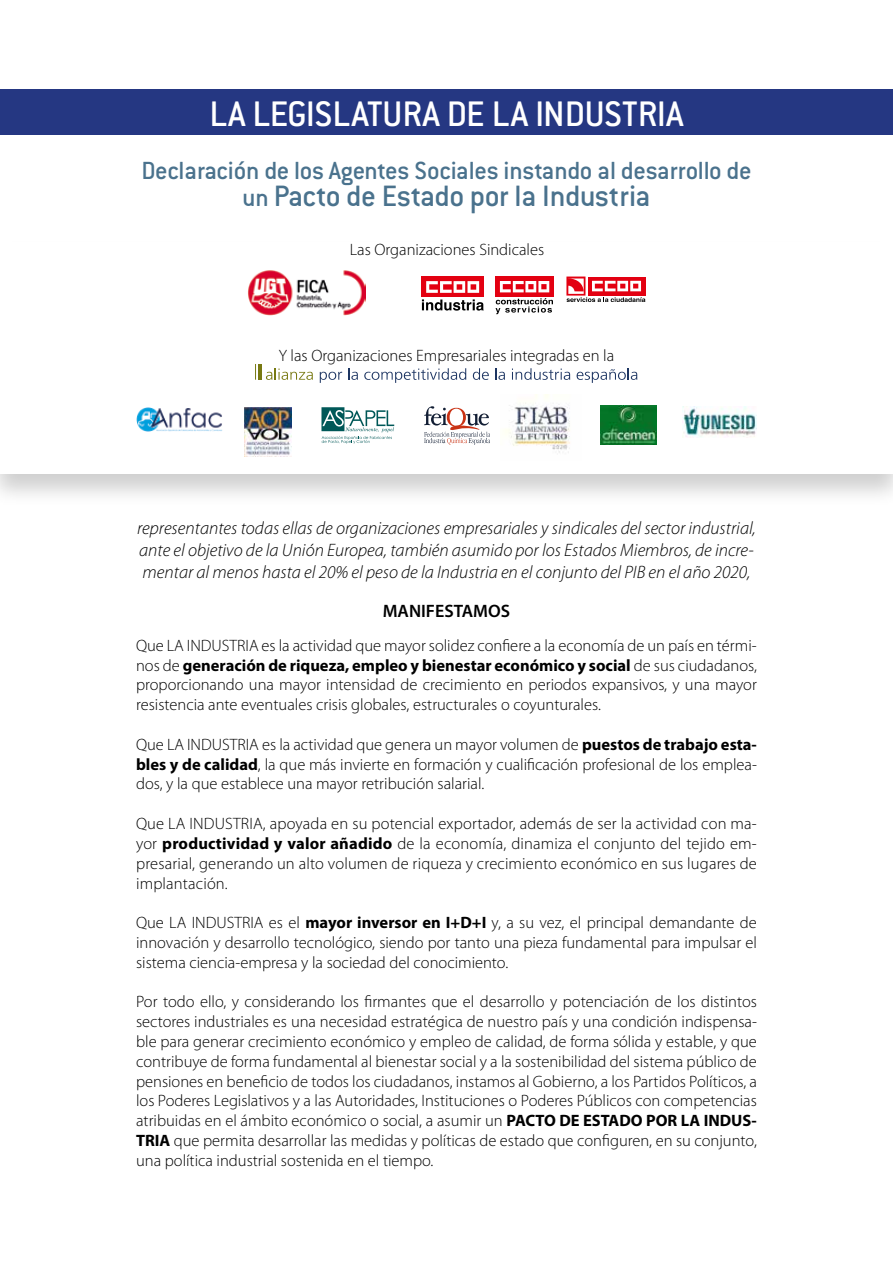
<style>
.page{position:relative;width:893px;height:1263px;background:#fff}
.page>*{position:absolute;margin:0;border:0;box-sizing:border-box;transform-origin:0 0}
.t1{font:39px "Conduit ITC Medium";color:#fff}
.t2{font:32.4px "Conduit ITC Medium";letter-spacing:-.015em;color:#4a728d}
.t3{font:27.3px "Conduit ITC Medium";letter-spacing:-.015em;color:#4a728d}
.t4{font:italic 300 18px/21.6px "Myriad Pro";color:#000;text-align:justify}
.t5{font:600 18px "Myriad Pro";color:#000}
.t6{font:300 16.5px/19.8px "Myriad Pro";color:#000;text-align:justify}
.s1{font-size:27.3px}
.s2{font-weight:700}
</style>
<div class="page">
<div style="left:0;top:239px;width:893px;height:269px;background:#000;opacity:.19"></div>
<div style="left:0;top:242px;width:893px;height:232px;background:#fff"></div>
<div style="left:0;top:90px;width:892px;height:45px;background:#253782"></div>
<img style="left:248px;top:270px;width:118px;height:46px">
<div style="left:422px;top:276px;width:62px;height:21px;background:#e30011"></div>
<svg style="left:422px;top:299px;width:62px;height:12px"></svg>
<svg style="left:426px;top:281px;width:53px;height:12px"></svg>
<div style="left:496px;top:276px;width:58px;height:21px;background:#e30011"></div>
<svg style="left:495px;top:298px;width:58px;height:16px"></svg>
<svg style="left:500px;top:281px;width:49px;height:11px"></svg>
<svg style="left:566px;top:277px;width:79px;height:25px"></svg>
<svg style="left:321px;top:407px;width:73px;height:37px"></svg>
<svg style="left:424px;top:406px;width:66px;height:39px"></svg>
<img style="left:505px;top:395px;width:65px;height:58px">
<img style="left:600px;top:405px;width:56px;height:40px">
<img style="left:682px;top:406px;width:75px;height:31px">
<img style="left:136px;top:408px;width:87px;height:24px">
<img style="left:244px;top:408px;width:48px;height:49px">
<svg style="left:266px;top:368px;width:47px;height:12px"></svg>
<svg style="left:320px;top:372px;width:22px;height:10px"></svg>
<svg style="left:348px;top:368px;width:10px;height:12px"></svg>
<svg style="left:364px;top:368px;width:102px;height:14px"></svg>
<svg style="left:473px;top:368px;width:16px;height:12px"></svg>
<svg style="left:495px;top:368px;width:10px;height:12px"></svg>
<svg style="left:512px;top:368px;width:58px;height:12px"></svg>
<svg style="left:577px;top:368px;width:60px;height:14px"></svg>
<hr style="left:258px;top:364px;width:3px;height:16px;background:#787912">
<svg style="left:255px;top:364px;width:1px;height:16px"></svg>
<h1 class="t1" style="left:209px;top:90px;width:476px">LA LEGISLATURA DE LA INDUSTRIA</h1>
<h3 class="t3" style="left:141px;top:154px;width:612px">Declaración de los Agentes Sociales instando al desarrollo de</h3>
<h2 class="t2" style="left:243px;top:176px;width:409px"><span class="s1">un</span> Pacto de Estado por la Industria</h2>
<p class="t6" style="left:350px;top:240px;width:196px">Las Organizaciones Sindicales</p>
<p class="t6" style="left:279px;top:346px;width:337px">Y las Organizaciones Empresariales integradas en la</p>
<p class="t4" style="left:137px;top:518px;width:620px">representantes todas ellas de organizaciones empresariales y sindicales del sector industrial, ante el objetivo de la Unión Europea, también asumido por los Estados Miembros, de incre&shy;mentar al menos hasta el 20% el peso de la Industria en el conjunto del PIB en el año 2020,</p>
<p class="t5" style="left:383px;top:599px;width:129px">MANIFESTAMOS</p>
<p class="t6" style="left:136px;top:636px;width:622px">Que LA INDUSTRIA es la actividad que mayor solidez confiere a la economía de un país en térmi&shy;nos de <span class="s2">generación de riqueza, empleo y bienestar económico y social</span> de sus ciudadanos, proporcionando una mayor intensidad de crecimiento en periodos expansivos, y una mayor resistencia ante eventuales crisis globales, estructurales o coyunturales.</p>
<p class="t6" style="left:136px;top:735px;width:622px">Que LA INDUSTRIA es la actividad que genera un mayor volumen de <span class="s2">puestos de trabajo esta&shy;bles y de calidad</span>, la que más invierte en formación y cualificación profesional de los emplea&shy;dos, y la que establece una mayor retribución salarial.</p>
<p class="t6" style="left:136px;top:814px;width:622px">Que LA INDUSTRIA, apoyada en su potencial exportador, además de ser la actividad con ma&shy;yor <span class="s2">productividad y valor añadido</span> de la economía, dinamiza el conjunto del tejido em&shy;presarial, generando un alto volumen de riqueza y crecimiento económico en sus lugares de implantación.</p>
<p class="t6" style="left:136px;top:913px;width:622px">Que LA INDUSTRIA es el <span class="s2">mayor inversor en I+D+I</span> y, a su vez, el principal demandante de innovación y desarrollo tecnológico, siendo por tanto una pieza fundamental para impulsar el sistema ciencia-empresa y la sociedad del conocimiento.</p>
<p class="t6" style="left:136px;top:992px;width:622px">Por todo ello, y considerando los firmantes que el desarrollo y potenciación de los distintos sectores industriales es una necesidad estratégica de nuestro país y una condición indispensa&shy;ble para generar crecimiento económico y empleo de calidad, de forma sólida y estable, y que contribuye de forma fundamental al bienestar social y a la sostenibilidad del sistema público de pensiones en beneficio de todos los ciudadanos, instamos al Gobierno, a los Partidos Políticos, a los Poderes Legislativos y a las Autoridades, Instituciones o Poderes Públicos con competencias atribuidas en el ámbito económico o social, a asumir un <span class="s2">PACTO DE ESTADO POR LA INDUS-TRIA</span> que permita desarrollar las medidas y políticas de estado que configuren, en su conjunto, una política industrial sostenida en el tiempo.</p>
</div>
